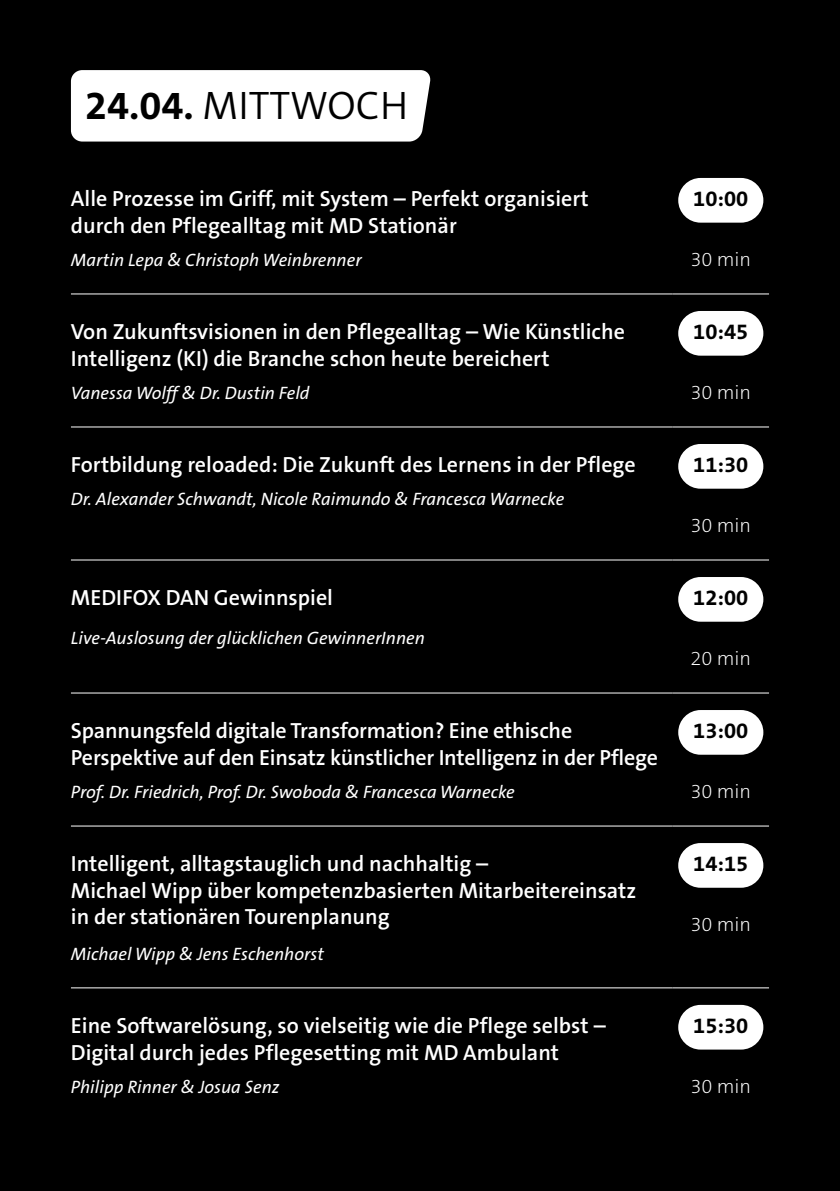
<style>
.page{position:relative;width:840px;height:1191px;background:#fff}
.page>*{position:absolute;margin:0;border:0;box-sizing:border-box;transform-origin:0 0}
.t1{font:300 40px "The Sans B4";color:#000}
.t2{font:600 22px/26.4px "The Sans B6";color:#fff}
.t3{font:700 22px "The Sans B7";color:#000}
.t4{font:700 22px "The Sans B7";color:#010202}
.t5{font:200 20px "The Sans B2";color:#fff}
.t6{font:italic 18px "The Sans B5 Plain";color:#fff}
.s1{font-family:"The Sans B7";font-weight:700}
.s2{color:#000}
</style>
<div class="page">
<div style="left:0;top:0;width:839px;height:1191px;background:#000"></div>
<div style="left:70px;top:70px;width:361px;height:72px;background:#fff"></div>
<hr style="left:71px;top:294px;width:601px;height:1px;background:#fff">
<hr style="left:672px;top:294px;width:96px;height:1px;background:#fff">
<hr style="left:71px;top:426px;width:601px;height:1px;background:#fff">
<hr style="left:672px;top:426px;width:96px;height:1px;background:#fff">
<hr style="left:71px;top:559px;width:601px;height:1px;background:#fff">
<hr style="left:672px;top:559px;width:96px;height:1px;background:#fff">
<hr style="left:71px;top:692px;width:601px;height:1px;background:#fff">
<hr style="left:672px;top:692px;width:96px;height:1px;background:#fff">
<hr style="left:71px;top:825px;width:601px;height:1px;background:#fff">
<hr style="left:672px;top:825px;width:96px;height:1px;background:#fff">
<hr style="left:71px;top:987px;width:601px;height:1px;background:#fff">
<hr style="left:672px;top:987px;width:96px;height:1px;background:#fff">
<div style="left:677px;top:178px;width:86px;height:45px;background:#fff;border-radius:22px"></div>
<div style="left:677px;top:311px;width:86px;height:45px;background:#fff;border-radius:22px"></div>
<div style="left:677px;top:444px;width:86px;height:45px;background:#fff;border-radius:22px"></div>
<div style="left:677px;top:577px;width:86px;height:44px;background:#fff;border-radius:22px"></div>
<div style="left:677px;top:710px;width:86px;height:44px;background:#fff;border-radius:22px"></div>
<div style="left:677px;top:843px;width:86px;height:44px;background:#fff;border-radius:22px"></div>
<div style="left:677px;top:1005px;width:86px;height:44px;background:#fff;border-radius:22px"></div>
<h1 class="t1" style="left:85px;top:84px;width:324px"><span class="s1">24.04.</span> MITTWOCH</h1>
<p class="t2" style="left:71px;top:186px;width:519px">Alle Prozesse im Griff, mit System – Perfekt organisiert durch den Pflegealltag mit MD Stationär</p>
<p class="t6" style="left:71px;top:250px;width:292px">Martin Lepa &amp; Christoph Weinbrenner</p>
<p class="t2" style="left:71px;top:319px;width:555px">Von Zukunftsvisionen in den Pflegealltag – Wie Künstliche<br>Intelligenz (KI) die Branche schon heute bereichert</p>
<p class="t6" style="left:71px;top:383px;width:240px">Vanessa Wolff &amp; Dr. Dustin Feld</p>
<p class="t2" style="left:71px;top:452px;width:566px">Fortbildung reloaded: Die Zukunft des Lernens in der Pflege</p>
<p class="t6" style="left:71px;top:489px;width:494px">Dr. Alexander Schwandt, Nicole Raimundo &amp; Francesca Warnecke</p>
<p class="t2" style="left:71px;top:585px;width:263px">MEDIFOX DAN Gewinnspiel</p>
<p class="t6" style="left:71px;top:628px;width:355px">Live-Auslosung der glücklichen GewinnerInnen</p>
<p class="t2" style="left:71px;top:718px;width:588px">Spannungsfeld digitale Transformation? Eine ethische<br>Perspektive auf den Einsatz künstlicher Intelligenz in der Pflege</p>
<p class="t6" style="left:71px;top:782px;width:445px">Prof. Dr. Friedrich, Prof. Dr. Swoboda &amp; Francesca Warnecke</p>
<p class="t2" style="left:71px;top:851px;width:566px">Intelligent, alltagstauglich und nachhaltig –<br>Michael Wipp über kompetenzbasierten Mitarbeitereinsatz in der stationären Tourenplanung</p>
<p class="t6" style="left:71px;top:943px;width:254px">Michael Wipp &amp; Jens Eschenhorst</p>
<p class="t2" style="left:71px;top:1013px;width:536px">Eine Softwarelösung, so vielseitig wie die Pflege selbst –<br>Digital durch jedes Pflegesetting mit MD Ambulant</p>
<p class="t6" style="left:71px;top:1076px;width:210px">Philipp Rinner &amp; Josua Senz</p>
<p class="t3" style="left:693px;top:187px;width:56px">10:00</p>
<p class="t5" style="left:690px;top:248px;width:62px">30 min</p>
<p class="t4" style="left:693px;top:320px;width:56px"><span class="s2">10</span>:45</p>
<p class="t5" style="left:690px;top:381px;width:62px">30 min</p>
<p class="t3" style="left:693px;top:453px;width:56px">11:30</p>
<p class="t5" style="left:690px;top:514px;width:62px">30 min</p>
<p class="t3" style="left:693px;top:586px;width:56px">12:00</p>
<p class="t5" style="left:690px;top:647px;width:62px">20 min</p>
<p class="t3" style="left:693px;top:719px;width:56px">13:00</p>
<p class="t5" style="left:690px;top:780px;width:62px">30 min</p>
<p class="t3" style="left:693px;top:852px;width:56px">14:15</p>
<p class="t5" style="left:690px;top:913px;width:62px">30 min</p>
<p class="t3" style="left:693px;top:1014px;width:56px">15:30</p>
<p class="t5" style="left:690px;top:1075px;width:62px">30 min</p>
</div>
